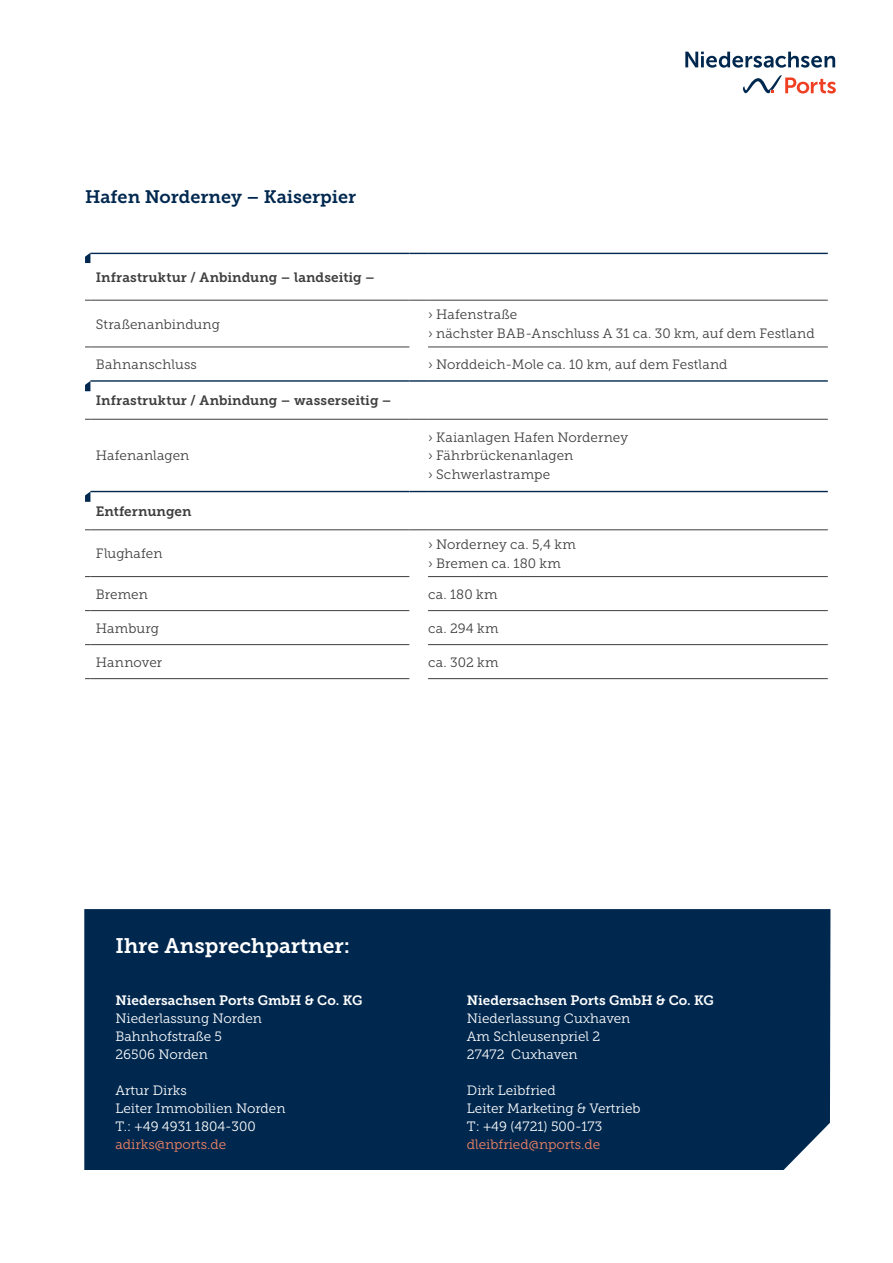
<style>
.page{position:relative;width:893px;height:1263px;background:#fff}
.page>*{position:absolute;margin:0;border:0;box-sizing:border-box;transform-origin:0 0}
.t1{font:21px "Museo Slab 700";color:#fff}
.t2{font:18px "Museo Slab 700";color:#00284f}
.t3{font:13.5px/18.6px "Museo Slab 300";letter-spacing:.005em;color:#3e3e3f}
.t4{font:13.5px/18px "Museo Slab 300";color:#fff}
.t5{font:13.5px "Museo Slab 700";letter-spacing:.005em;color:#3e3e3f}
.t6{font:13.5px "Museo Slab 700";color:#fff}
.t7{font:13.5px "Museo Slab 300";color:#f48465}
</style>
<div class="page">
<svg style="left:685px;top:52px;width:150px;height:16px"></svg>
<svg style="left:743px;top:75px;width:93px;height:19px"></svg>
<hr style="left:90px;top:347px;width:319px;height:1px;background:#3e3e3f">
<hr style="left:428px;top:347px;width:400px;height:1px;background:#3e3e3f">
<hr style="left:90px;top:576px;width:319px;height:1px;background:#3e3e3f">
<hr style="left:428px;top:576px;width:400px;height:1px;background:#3e3e3f">
<hr style="left:90px;top:610px;width:319px;height:1px;background:#3e3e3f">
<hr style="left:428px;top:610px;width:400px;height:1px;background:#3e3e3f">
<hr style="left:90px;top:644px;width:319px;height:1px;background:#3e3e3f">
<hr style="left:428px;top:644px;width:400px;height:1px;background:#3e3e3f">
<hr style="left:90px;top:678px;width:319px;height:1px;background:#3e3e3f">
<hr style="left:428px;top:678px;width:400px;height:1px;background:#3e3e3f">
<hr style="left:90px;top:253px;width:319px;height:1px;background:#00284f">
<svg style="left:409px;top:253px;width:19px;height:1px"></svg>
<hr style="left:428px;top:253px;width:400px;height:1px;background:#00284f">
<hr style="left:90px;top:380px;width:319px;height:2px;background:#00284f">
<svg style="left:409px;top:380px;width:19px;height:2px"></svg>
<hr style="left:428px;top:380px;width:400px;height:2px;background:#00284f">
<hr style="left:90px;top:491px;width:319px;height:1px;background:#00284f">
<svg style="left:409px;top:491px;width:19px;height:1px"></svg>
<hr style="left:428px;top:491px;width:400px;height:1px;background:#00284f">
<hr style="left:90px;top:300px;width:319px;height:1px;background:#3e3e3f">
<svg style="left:409px;top:300px;width:19px;height:1px"></svg>
<hr style="left:428px;top:300px;width:400px;height:1px;background:#3e3e3f">
<hr style="left:90px;top:419px;width:319px;height:1px;background:#3e3e3f">
<svg style="left:409px;top:419px;width:19px;height:1px"></svg>
<hr style="left:428px;top:419px;width:400px;height:1px;background:#3e3e3f">
<hr style="left:90px;top:529px;width:319px;height:1px;background:#3e3e3f">
<svg style="left:409px;top:529px;width:19px;height:1px"></svg>
<hr style="left:428px;top:529px;width:400px;height:1px;background:#3e3e3f">
<svg style="left:85px;top:253px;width:5px;height:10px"></svg>
<svg style="left:85px;top:381px;width:5px;height:10px"></svg>
<svg style="left:85px;top:492px;width:5px;height:10px"></svg>
<div style="left:84px;top:909px;width:747px;height:261px;background:#00284f"></div>
<h2 class="t2" style="left:85px;top:187px;width:273px">Hafen Norderney – Kaiserpier</h2>
<p class="t5" style="left:96px;top:270px;width:281px">Infrastruktur / Anbindung – landseitig –</p>
<p class="t3" style="left:96px;top:315px;width:126px">Straßenanbindung</p>
<p class="t3" style="left:428px;top:305px;width:388px">› Hafenstraße<br>› nächster BAB-Anschluss A 31 ca. 30 km, auf dem Festland</p>
<p class="t3" style="left:96px;top:355px;width:103px">Bahnanschluss</p>
<p class="t3" style="left:428px;top:355px;width:301px">› Norddeich-Mole ca. 10 km, auf dem Festland</p>
<p class="t5" style="left:96px;top:393px;width:297px">Infrastruktur / Anbindung – wasserseitig –</p>
<p class="t3" style="left:96px;top:446px;width:95px">Hafenanlagen</p>
<p class="t3" style="left:428px;top:428px;width:202px">› Kaianlagen Hafen Norderney › Fährbrückenanlagen<br>› Schwerlastrampe</p>
<p class="t5" style="left:96px;top:504px;width:97px">Entfernungen</p>
<p class="t3" style="left:96px;top:544px;width:68px">Flughafen</p>
<p class="t3" style="left:428px;top:535px;width:149px">› Norderney ca. 5,4 km › Bremen ca. 180 km</p>
<p class="t3" style="left:96px;top:585px;width:54px">Bremen</p>
<p class="t3" style="left:428px;top:585px;width:71px">ca. 180 km</p>
<p class="t3" style="left:96px;top:619px;width:65px">Hamburg</p>
<p class="t3" style="left:428px;top:619px;width:72px">ca. 294 km</p>
<p class="t3" style="left:96px;top:653px;width:68px">Hannover</p>
<p class="t3" style="left:428px;top:653px;width:72px">ca. 302 km</p>
<h1 class="t1" style="left:116px;top:934px;width:236px">Ihre Ansprechpartner:</h1>
<p class="t6" style="left:116px;top:993px;width:249px">Niedersachsen Ports GmbH &amp; Co. KG</p>
<p class="t4" style="left:116px;top:1010px;width:148px">Niederlassung Norden<br>Bahnhofstraße 5<br>26506 Norden</p>
<p class="t4" style="left:116px;top:1081px;width:171px">Artur Dirks<br>Leiter Immobilien Norden<br>T.: +49 4931 1804-300</p>
<p class="t7" style="left:116px;top:1137px;width:112px">adirks@nports.de</p>
<p class="t6" style="left:467px;top:993px;width:249px">Niedersachsen Ports GmbH &amp; Co. KG</p>
<p class="t4" style="left:467px;top:1010px;width:165px">Niederlassung Cuxhaven<br>Am Schleusenpriel 2<br>27472 Cuxhaven</p>
<p class="t4" style="left:467px;top:1082px;width:175px">Dirk Leibfried<br>Leiter Marketing &amp; Vertrieb<br>T: +49 (4721) 500-173</p>
<p class="t7" style="left:467px;top:1137px;width:135px">dleibfried@nports.de</p>
</div>
